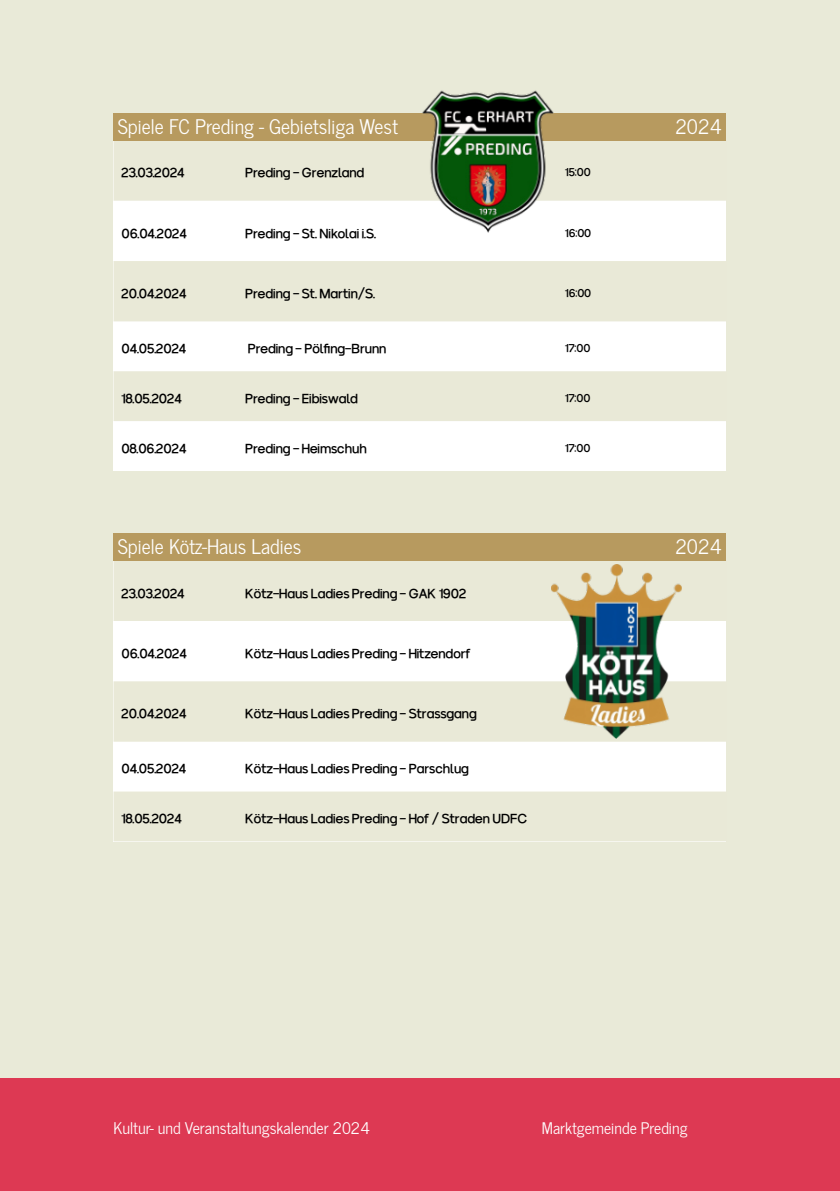
<style>
.page{position:relative;width:840px;height:1191px;background:#fff}
.page>*{position:absolute;margin:0;border:0;box-sizing:border-box;transform-origin:0 0}
.t1{font:20px "News Cycle";color:#fff}
.t2{font:16px "News Cycle";color:#fff}
.t3{font:15.8px "News Cycle";color:#fff}
.t4{font:13px "Amberian Sans";color:#000}
.t5{font:11px "Amberian Sans";color:#000}
</style>
<div class="page">
<div style="left:0;top:0;width:839px;height:1191px;background:#e9ead8"></div>
<div style="left:0;top:1077px;width:839px;height:114px;background:#dd3953"></div>
<div style="left:113px;top:140px;width:613px;height:331px;background:#fff"></div>
<svg style="left:113px;top:140px;width:613px;height:281px;fill:#e9e9d7"></svg>
<div style="left:113px;top:113px;width:613px;height:27px;background:#b79a5f"></div>
<img style="left:419px;top:90px;width:137px;height:145px">
<svg style="left:113px;top:560px;width:613px;height:281px"></svg>
<div style="left:113px;top:533px;width:613px;height:27px;background:#b79a5f"></div>
<img style="left:551px;top:565px;width:130px;height:173px">
<p class="t1" style="left:118px;top:109px;width:281px">Spiele FC Preding - Gebietsliga West</p>
<p class="t1" style="left:675px;top:109px;width:48px">2024</p>
<p class="t4" style="left:121px;top:167px;width:64px">23.03.2024</p>
<p class="t4" style="left:245px;top:167px;width:121px">Preding - Grenzland</p>
<p class="t5" style="left:565px;top:167px;width:27px">15:00</p>
<p class="t4" style="left:121px;top:227px;width:67px">06.04.2024</p>
<p class="t4" style="left:245px;top:227px;width:132px">Preding - St. Nikolai i.S.</p>
<p class="t5" style="left:565px;top:227px;width:27px">16:00</p>
<p class="t4" style="left:121px;top:287px;width:66px">20.04.2024</p>
<p class="t4" style="left:245px;top:287px;width:131px">Preding - St. Martin/S.</p>
<p class="t5" style="left:565px;top:288px;width:27px">16:00</p>
<p class="t4" style="left:121px;top:342px;width:66px">04.05.2024</p>
<p class="t4" style="left:247px;top:342px;width:140px">Preding - Pölfing-Brunn</p>
<p class="t5" style="left:565px;top:343px;width:27px">17:00</p>
<p class="t4" style="left:121px;top:392px;width:62px">18.05.2024</p>
<p class="t4" style="left:245px;top:392px;width:114px">Preding - Eibiswald</p>
<p class="t5" style="left:565px;top:393px;width:27px">17:00</p>
<p class="t4" style="left:121px;top:442px;width:66px">08.06.2024</p>
<p class="t4" style="left:245px;top:442px;width:123px">Preding - Heimschuh</p>
<p class="t5" style="left:565px;top:443px;width:27px">17:00</p>
<p class="t1" style="left:118px;top:529px;width:185px">Spiele Kötz-Haus Ladies</p>
<p class="t1" style="left:675px;top:530px;width:48px">2024</p>
<p class="t4" style="left:121px;top:587px;width:64px">23.03.2024</p>
<p class="t4" style="left:245px;top:587px;width:222px">Kötz-Haus Ladies Preding - GAK 1902</p>
<p class="t4" style="left:121px;top:647px;width:67px">06.04.2024</p>
<p class="t4" style="left:245px;top:647px;width:227px">Kötz-Haus Ladies Preding - Hitzendorf</p>
<p class="t4" style="left:121px;top:707px;width:66px">20.04.2024</p>
<p class="t4" style="left:245px;top:707px;width:233px">Kötz-Haus Ladies Preding - Strassgang</p>
<p class="t4" style="left:121px;top:762px;width:66px">04.05.2024</p>
<p class="t4" style="left:245px;top:762px;width:225px">Kötz-Haus Ladies Preding - Parschlug</p>
<p class="t4" style="left:121px;top:812px;width:62px">18.05.2024</p>
<p class="t4" style="left:245px;top:812px;width:283px">Kötz-Haus Ladies Preding - Hof / Straden UDFC</p>
<p class="t2" style="left:113px;top:1114px;width:258px">Kultur- und Veranstaltungskalender 2024</p>
<p class="t3" style="left:541px;top:1114px;width:147px">Marktgemeinde Preding</p>
</div>
